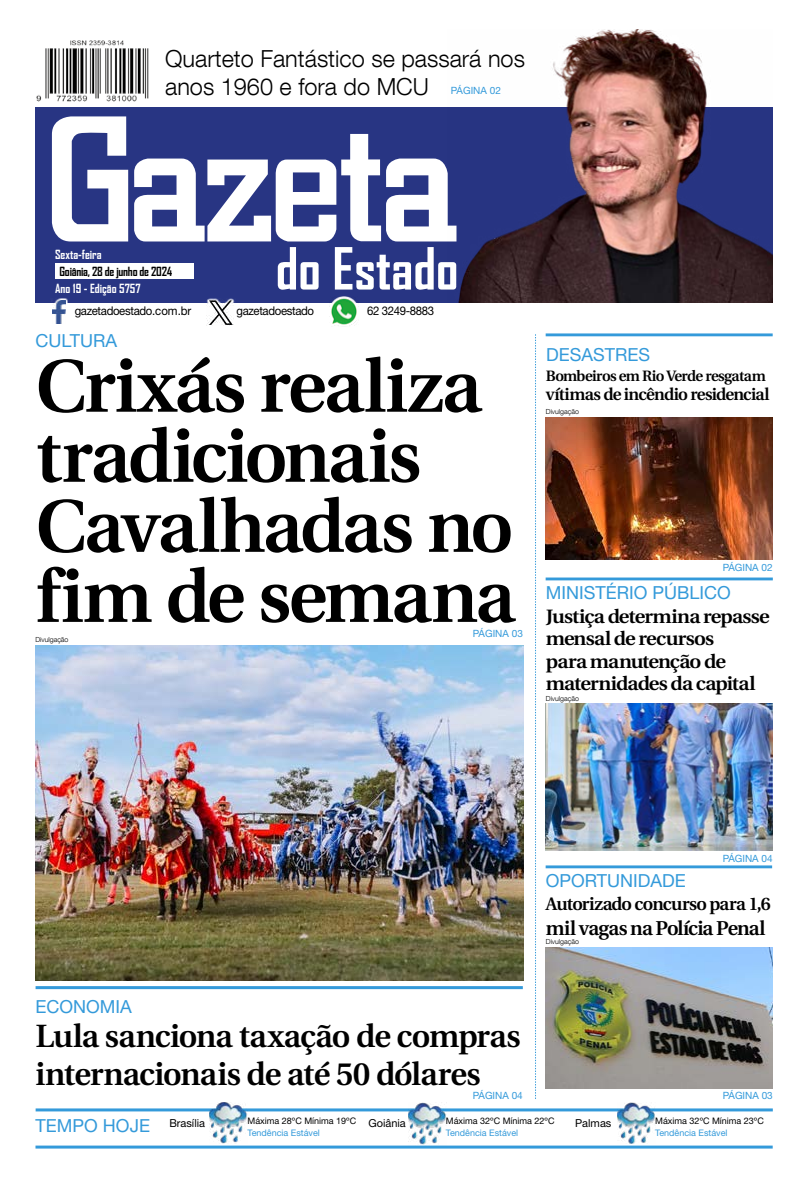
<style>
.page{position:relative;width:808px;height:1191px;background:#fff}
.page>*{position:absolute;margin:0;border:0;box-sizing:border-box;transform-origin:0 0}
.t1{font:600 74.4px/70px "Utopia";letter-spacing:-.03em;color:#000}
.t2{font:700 55.6px "Agency FB";color:#fff}
.t3{font:600 32.1px/37.5px "Utopia";letter-spacing:-.025em;color:#000}
.t4{font:300 23.5px/28.1px "Helvetica Neue LT Com";color:#000}
.t5{font:600 20px "Utopia";letter-spacing:-.045em;color:#000}
.t6{font:600 19.3px/22px "Utopia";letter-spacing:-.04em;color:#000;scale:1.06 1}
.t7{font:600 18.1px "Utopia";letter-spacing:-.04em;color:#000}
.t8{font:18px "Helvetica Neue LT Std";color:#349ada}
.t9{font:600 17px "Utopia";letter-spacing:-.04em;color:#000}
.t10{font:600 15px "Utopia";letter-spacing:-.045em;color:#000}
.t11{font:700 12.1px "Agency FB";color:#fff}
.t12{font:700 12.1px "Agency FB";letter-spacing:-.02em;color:#000}
.t13{font:12px "Helvetica Neue LT Std";letter-spacing:-.03em;color:#000;scale:.95 1}
.t14{font:11px "Helvetica Neue LT Std";color:#000}
.t15{font:10px "Helvetica Neue LT Std";color:#349ada}
.t16{font:9px "Helvetica Neue LT Std";color:#000}
.t17{font:9px "Helvetica Neue LT Std";color:#349ada}
.t18{font:300 7px "Helvetica Neue LT Com";color:#000}
.s1{font-size:11px}
</style>
<div class="page">
<div style="left:35px;top:107px;width:737px;height:196px;background:#283583"></div>
<svg style="left:52px;top:116px;width:76px;height:125px"></svg>
<svg style="left:134px;top:134px;width:313px;height:107px"></svg>
<div style="left:55px;top:263px;width:138px;height:16px;background:#fff"></div>
<svg style="left:56px;top:298px;width:11px;height:16px"></svg>
<img style="left:52px;top:300px;width:13px;height:24px">
<img style="left:36px;top:40px;width:112px;height:62px">
<img style="left:329px;top:296px;width:28px;height:30px">
<img style="left:447px;top:29px;width:326px;height:274px">
<div style="left:206px;top:298px;width:29px;height:29px;background:#fff"></div>
<img style="left:206px;top:299px;width:28px;height:26px">
<div style="left:161px;top:46px;width:367px;height:53px;background:#fff"></div>
<hr style="left:36px;top:1108px;width:737px;height:3px;background:#349ada">
<img style="left:408px;top:1103px;width:38px;height:42px">
<img style="left:210px;top:1103px;width:37px;height:40px">
<img style="left:618px;top:1103px;width:37px;height:40px">
<hr style="left:546px;top:333px;width:227px;height:3px;background:#349ada">
<hr style="left:546px;top:577px;width:227px;height:3px;background:#349ada">
<hr style="left:546px;top:865px;width:226px;height:3px;background:#349ada">
<hr style="left:36px;top:986px;width:487px;height:3px;background:#349ada">
<svg style="left:535px;top:334px;width:1px;height:765px"></svg>
<img style="left:546px;top:418px;width:227px;height:141px">
<img style="left:36px;top:645px;width:487px;height:335px">
<img style="left:546px;top:704px;width:227px;height:146px">
<hr style="left:35px;top:1145px;width:738px;height:3px;background:#349ada">
<img style="left:546px;top:947px;width:227px;height:141px">
<p class="t4" style="left:165px;top:44px;width:361px">Quarteto Fantástico se passará nos anos 1960 e fora do MCU</p>
<p class="t15" style="left:451px;top:85px;width:51px">PÁGINA 02</p>
<p class="t11" style="left:55px;top:247px;width:48px">Sexta-feira</p>
<p class="t12" style="left:60px;top:264px;width:114px">Goiânia, 28 de junho de 2024</p>
<p class="t11" style="left:55px;top:281px;width:87px">Ano 19 - Edição 5757</p>
<h2 class="t2" style="left:276px;top:234px;width:184px">do Estado</h2>
<p class="t13" style="left:75px;top:304px;width:124px">gazetadoestado.com.br</p>
<p class="t13" style="left:236px;top:304px;width:83px">gazetadoestado</p>
<p class="t13" style="left:367px;top:303px;width:72px">62 3249-8883</p>
<p class="t8" style="left:36px;top:329px;width:83px">CULTURA</p>
<h1 class="t1" style="left:36px;top:352px;width:448px">Crixás realiza</h1>
<h1 class="t1" style="left:36px;top:422px;width:481px">tradicionais<br>Cavalhadas no fim de semana</h1>
<p class="t18" style="left:35px;top:635px;width:35px">Divulgação</p>
<p class="t15" style="left:473px;top:628px;width:51px">PÁGINA 03</p>
<p class="t8" style="left:546px;top:344px;width:105px">DESASTRES</p>
<p class="t10" style="left:546px;top:368px;width:222px">Bombeiros em Rio Verde resgatam</p>
<p class="t9" style="left:546px;top:385px;width:225px">vítimas de incêndio residencial</p>
<p class="t18" style="left:546px;top:407px;width:35px">Divulgação</p>
<p class="t15" style="left:723px;top:561px;width:51px">PÁGINA 02</p>
<p class="t8" style="left:546px;top:582px;width:187px">MINISTÉRIO PÚBLICO</p>
<p class="t6" style="left:546px;top:606px;width:213px">Justiça determina repasse mensal de recursos<br>para manutenção de maternidades da capital</p>
<p class="t18" style="left:546px;top:694px;width:35px">Divulgação</p>
<p class="t8" style="left:35px;top:996px;width:98px">ECONOMIA</p>
<h3 class="t3" style="left:36px;top:1017px;width:487px">Lula sanciona taxação de compras internacionais de até 50 dólares</h3>
<p class="t15" style="left:473px;top:1089px;width:51px">PÁGINA 04</p>
<p class="t8" style="left:546px;top:870px;width:142px">OPORTUNIDADE</p>
<p class="t15" style="left:723px;top:852px;width:51px">PÁGINA 04</p>
<p class="t7" style="left:546px;top:894px;width:226px">Autorizado concurso para 1,6</p>
<p class="t5" style="left:546px;top:916px;width:221px">mil vagas na Polícia Penal</p>
<p class="t18" style="left:546px;top:937px;width:35px">Divulgação</p>
<p class="t15" style="left:723px;top:1089px;width:51px">PÁGINA 03</p>
<p class="t8" style="left:36px;top:1114px;width:171px">TEMPO HOJE <sup>Brasília</sup></p>
<p class="t16" style="left:248px;top:1115px;width:160px">Máxima 28ºC Mínima 19ºC <span class="s1">Goiânia</span></p>
<p class="t14" style="left:575px;top:1116px;width:38px">Palmas</p>
<p class="t17" style="left:248px;top:1127px;width:74px">Tendência Estável</p>
<p class="t16" style="left:446px;top:1115px;width:110px">Máxima 32ºC Mínima 22ºC</p>
<p class="t17" style="left:446px;top:1127px;width:74px">Tendência Estável</p>
<p class="t16" style="left:655px;top:1115px;width:110px">Máxima 32ºC Mínima 23ºC</p>
<p class="t17" style="left:655px;top:1127px;width:74px">Tendência Estável</p>
</div>
